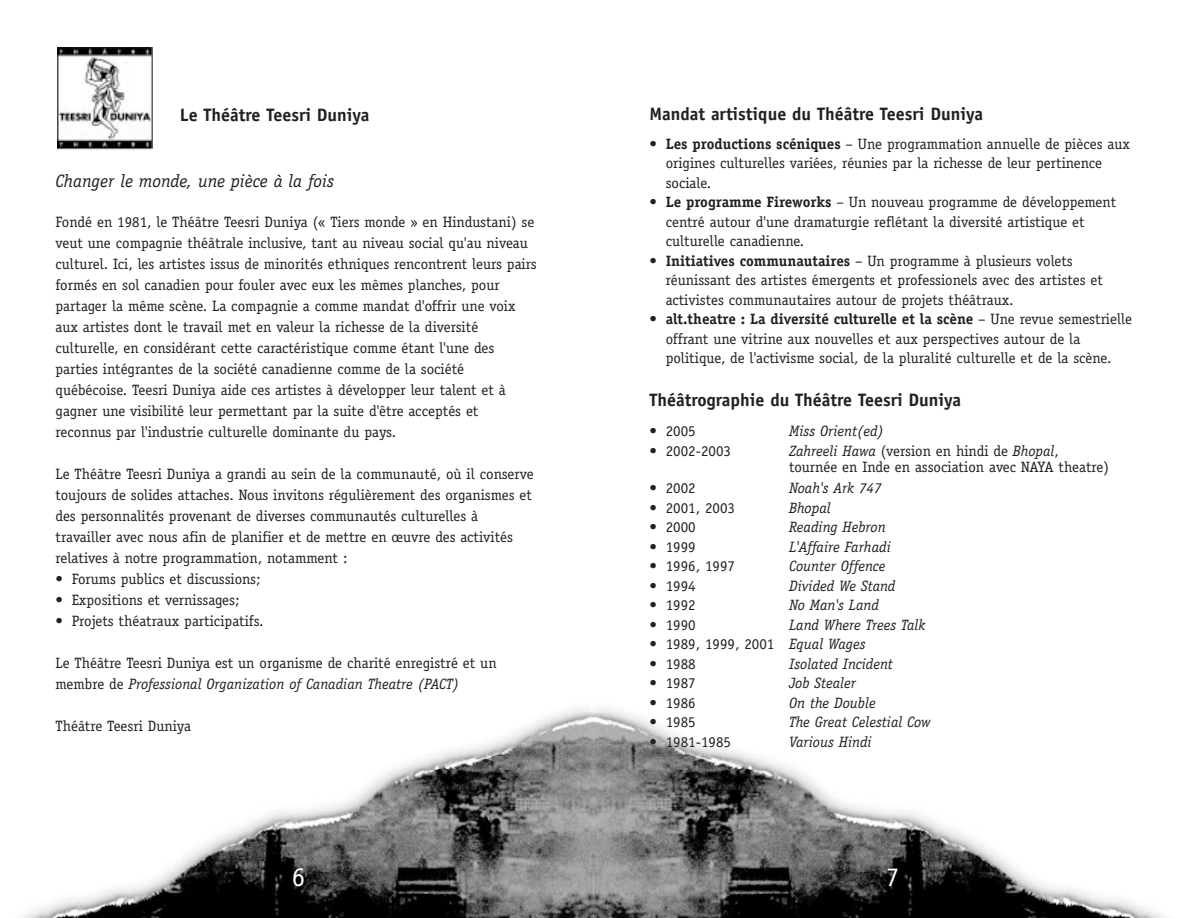
<style>
.page{position:relative;width:1188px;height:918px;background:#fff}
.page>*{position:absolute;margin:0;border:0;box-sizing:border-box;transform-origin:0 0}
.t1{font:27px "Officina Serif";color:#fff}
.t2{font:700 18px "Officina Sans";color:#231f20}
.t3{font:italic 18px "Officina Serif";color:#231f20}
.t4{font:15px/21px "Officina Serif";color:#231f20}
.t5{font:italic 15px "Officina Serif";color:#231f20}
.s1{font-style:italic}
.s2{font-weight:700}
</style>
<div class="page">
<img style="left:22px;top:709px;width:1143px;height:209px">
<img style="left:58px;top:47px;width:94px;height:102px">
<p class="t2" style="left:180px;top:108px;width:191px">Le Théâtre Teesri Duniya</p>
<p class="t3" style="left:56px;top:174px;width:280px">Changer le monde, une pièce à la fois</p>
<p class="t4" style="left:56px;top:212px;width:483px">Fondé en 1981, le Théâtre Teesri Duniya (« Tiers monde » en Hindustani) se veut une compagnie théâtrale inclusive, tant au niveau social qu'au niveau culturel. Ici, les artistes issus de minorités ethniques rencontrent leurs pairs formés en sol canadien pour fouler avec eux les mêmes planches, pour partager la même scène. La compagnie a comme mandat d'offrir une voix aux artistes dont le travail met en valeur la richesse de la diversité culturelle, en considérant cette caractéristique comme étant l'une des parties intégrantes de la société canadienne comme de la société québécoise. Teesri Duniya aide ces artistes à développer leur talent et à gagner une visibilité leur permettant par la suite d'être acceptés et reconnus par l'industrie culturelle dominante du pays.</p>
<p class="t4" style="left:56px;top:464px;width:480px">Le Théâtre Teesri Duniya a grandi au sein de la communauté, où il conserve toujours de solides attaches. Nous invitons régulièrement des organismes et des personnalités provenant de diverses communautés culturelles à travailler avec nous afin de planifier et de mettre en œuvre des activités relatives à notre programmation, notamment :</p>
<p class="t4" style="left:56px;top:569px;width:207px">• Forums publics et discussions;</p>
<p class="t4" style="left:56px;top:590px;width:186px">• Expositions et vernissages;</p>
<p class="t4" style="left:56px;top:611px;width:210px">• Projets théatraux participatifs.</p>
<p class="t4" style="left:56px;top:653px;width:443px">Le Théâtre Teesri Duniya est un organisme de charité enregistré et un membre de <span class="s1">Professional Organization of Canadian Theatre (PACT)</span></p>
<p class="t4" style="left:56px;top:717px;width:137px">Théâtre Teesri Duniya</p>
<p class="t2" style="left:650px;top:107px;width:335px">Mandat artistique du Théâtre Teesri Duniya</p>
<p class="t4" style="left:666px;top:135px;width:466px;line-height:19.5px;text-indent:-16px">• <span class="s2">Les productions scéniques</span> – Une programmation annuelle de pièces aux origines culturelles variées, réunies par la richesse de leur pertinence sociale.</p>
<p class="t4" style="left:666px;top:194px;width:452px;line-height:19.5px;text-indent:-16px">• <span class="s2">Le programme Fireworks</span> – Un nouveau programme de développement centré autour d'une dramaturgie reflétant la diversité artistique et culturelle canadienne.</p>
<p class="t4" style="left:666px;top:252px;width:439px;line-height:19.5px;text-indent:-16px">• <span class="s2">Initiatives communautaires</span> – Un programme à plusieurs volets réunissant des artistes émergents et professionels avec des artistes et activistes communautaires autour de projets théâtraux.</p>
<p class="t4" style="left:666px;top:311px;width:468px;line-height:19.5px;text-indent:-16px">• <span class="s2">alt.theatre : La diversité culturelle et la scène</span> – Une revue semestrielle offrant une vitrine aux nouvelles et aux perspectives autour de la politique, de l'activisme social, de la pluralité culturelle et de la scène.</p>
<p class="t2" style="left:650px;top:393px;width:313px">Théâtrographie du Théâtre Teesri Duniya</p>
<p class="t4" style="left:650px;top:422px;width:48px">• 2005</p>
<p class="t5" style="left:789px;top:425px;width:96px">Miss Orient(ed)</p>
<p class="t4" style="left:650px;top:441px;width:83px">• 2002-2003</p>
<p class="t4" style="left:789px;top:443px;width:322px;line-height:16.5px"><span class="s1">Zahreeli Hawa</span> (version en hindi de <span class="s1">Bhopal</span>, tournée en Inde en association avec NAYA theatre)</p>
<p class="t4" style="left:650px;top:479px;width:48px">• 2002</p>
<p class="t5" style="left:789px;top:482px;width:94px">Noah's Ark 747</p>
<p class="t4" style="left:650px;top:498px;width:87px">• 2001, 2003</p>
<p class="t5" style="left:789px;top:502px;width:43px">Bhopal</p>
<p class="t4" style="left:650px;top:518px;width:48px">• 2000</p>
<p class="t5" style="left:789px;top:521px;width:98px">Reading Hebron</p>
<p class="t4" style="left:650px;top:537px;width:48px">• 1999</p>
<p class="t5" style="left:789px;top:541px;width:103px">L'Affaire Farhadi</p>
<p class="t4" style="left:650px;top:557px;width:87px">• 1996, 1997</p>
<p class="t5" style="left:789px;top:560px;width:98px">Counter Offence</p>
<p class="t4" style="left:650px;top:576px;width:48px">• 1994</p>
<p class="t5" style="left:789px;top:580px;width:108px">Divided We Stand</p>
<p class="t4" style="left:650px;top:596px;width:48px">• 1992</p>
<p class="t5" style="left:789px;top:599px;width:91px">No Man's Land</p>
<p class="t4" style="left:650px;top:615px;width:48px">• 1990</p>
<p class="t5" style="left:789px;top:619px;width:138px">Land Where Trees Talk</p>
<p class="t4" style="left:650px;top:635px;width:218px">• 1989, 1999, 2001 <span class="s1">Equal Wages</span></p>
<p class="t4" style="left:650px;top:654px;width:48px">• 1988</p>
<p class="t5" style="left:789px;top:658px;width:105px">Isolated Incident</p>
<p class="t4" style="left:650px;top:674px;width:48px">• 1987</p>
<p class="t5" style="left:789px;top:677px;width:69px">Job Stealer</p>
<p class="t4" style="left:650px;top:693px;width:48px">• 1986</p>
<p class="t5" style="left:789px;top:697px;width:88px">On the Double</p>
<p class="t4" style="left:650px;top:713px;width:48px">• 1985</p>
<p class="t5" style="left:789px;top:716px;width:143px">The Great Celestial Cow</p>
<p class="t4" style="left:650px;top:732px;width:83px">• 1981-1985</p>
<p class="t5" style="left:789px;top:736px;width:84px">Various Hindi</p>
<h1 class="t1" style="left:292px;top:867px;width:15px">6</h1>
<h1 class="t1" style="left:886px;top:867px;width:15px">7</h1>
</div>
